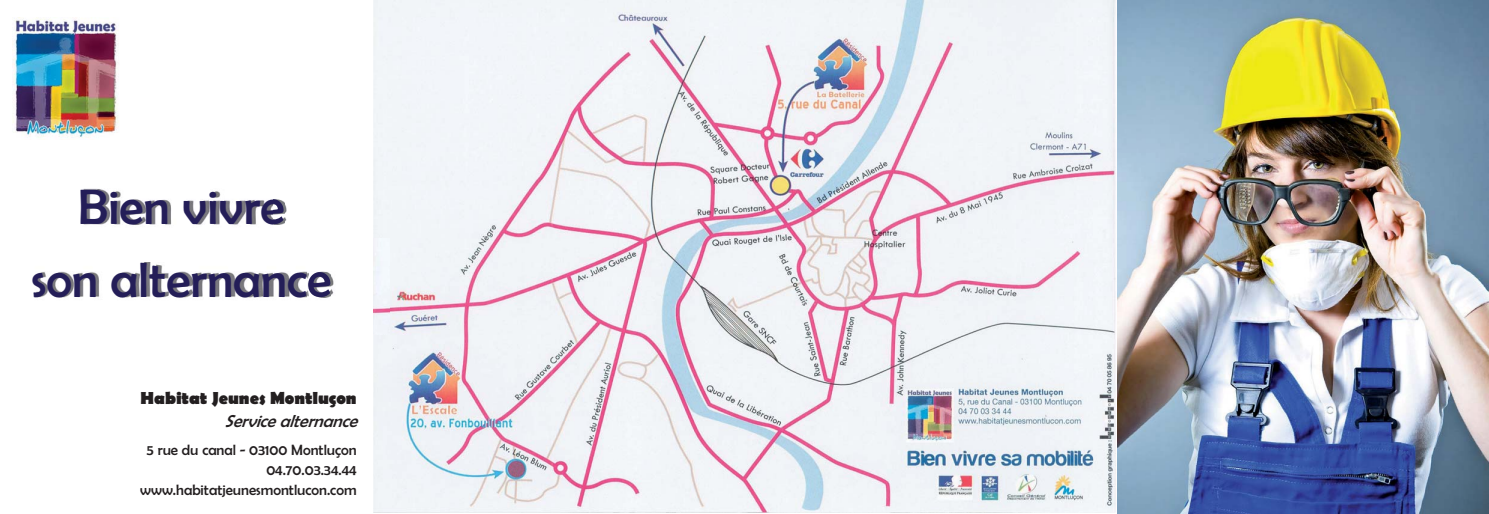
<style>
.page{position:relative;width:1489px;height:514px;background:#fff}
.page>*{position:absolute;margin:0;border:0;box-sizing:border-box;transform-origin:0 0}
.t1{font:50px/72.9px "Berlin Sans FB";color:#241e58;text-align:center}
.t2{font:700 17.5px "Berlin Sans FB";color:#231f20}
.t3{font:italic 17.5px "Berlin Sans FB";color:#231f20}
.t4{font:15px/19.6px "Berlin Sans FB";color:#231f20;text-align:right}
</style>
<div class="page">
<img style="left:373px;top:0;width:743px;height:512px">
<img style="left:13px;top:17px;width:106px;height:123px">
<img style="left:83px;top:188px;width:190px;height:37px">
<img style="left:83px;top:189px;width:190px;height:35px">
<img style="left:273px;top:199px;width:14px;height:26px">
<img style="left:35px;top:238px;width:354px;height:96px">
<img style="left:54px;top:238px;width:253px;height:23px">
<img style="left:307px;top:238px;width:55px;height:96px">
<img style="left:328px;top:238px;width:27px;height:23px">
<img style="left:307px;top:238px;width:21px;height:23px">
<img style="left:308px;top:272px;width:22px;height:25px">
<img style="left:1117px;top:0;width:371px;height:514px">
<h1 class="t1" style="left:31px;top:173px;width:301px">Bien vivre<br>son alternance</h1>
<p class="t2" style="left:141px;top:387px;width:218px">Habitat Jeunes Montluçon</p>
<p class="t3" style="left:224px;top:415px;width:139px">Servicealternance</p>
<p class="t4" style="left:140px;top:441px;width:218px">5 rue du canal - 03100 Montluçon<br>04.70.03.34.44 www.habitatjeunesmontlucon.com</p>
</div>
